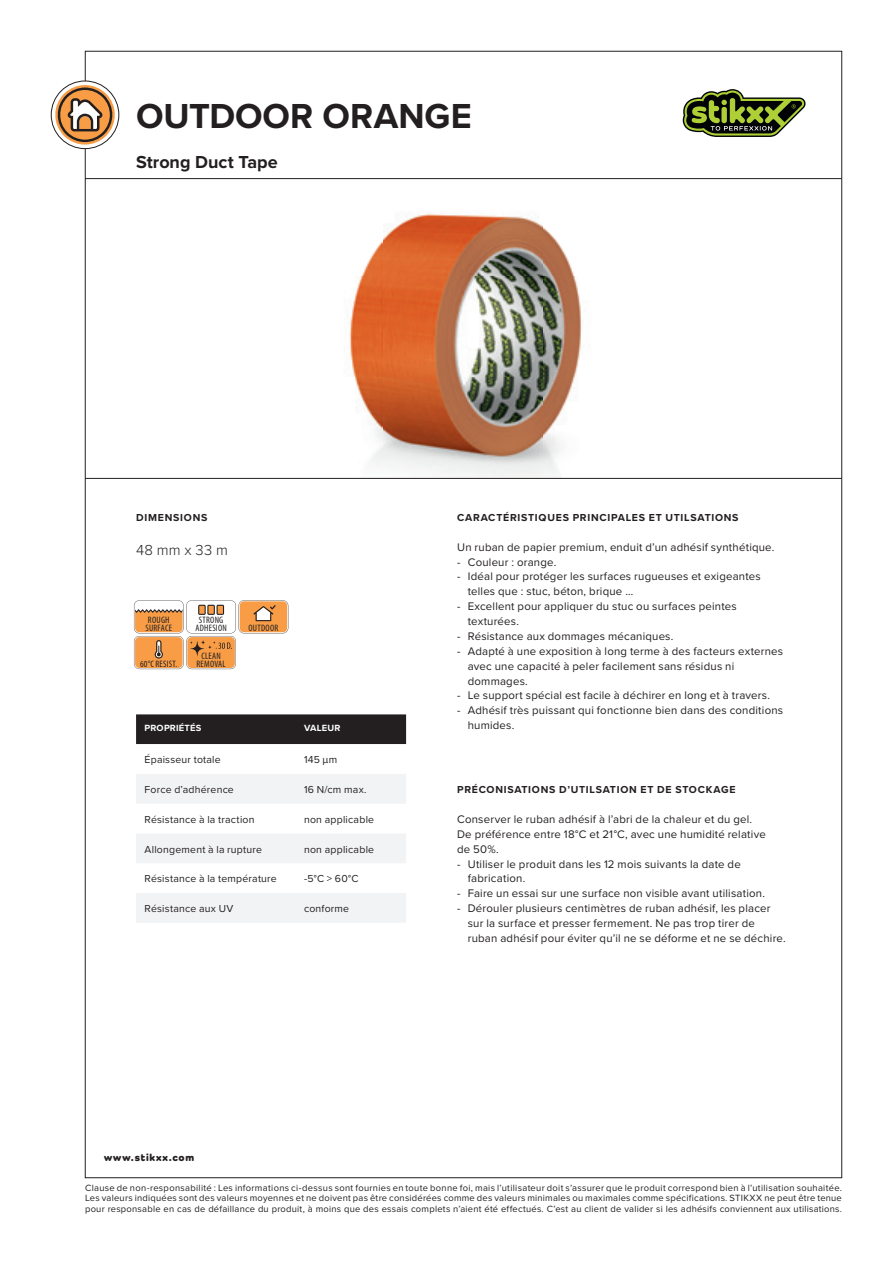
<style>
.page{position:relative;width:893px;height:1263px;background:#fff}
.page>*{position:absolute;margin:0;border:0;box-sizing:border-box;transform-origin:0 0}
.t1{font:700 36px "Proxima Nova";color:#231f20}
.t2{font:700 18px "Proxima Nova";color:#231f20}
.t3{font:300 15px "Proxima Nova";color:#231f20}
.t4{font:11.4px/14.9px "Proxima Nova";letter-spacing:.02em;color:#231f20}
.t5{font:10.5px "Proxima Nova";letter-spacing:.02em;color:#231f20}
.t6{font:700 10.5px "Proxima Nova";letter-spacing:.07em;color:#231f20}
.t7{font:800 10.5px "Como";letter-spacing:.08em;color:#231f20}
.t8{font:9.3px/10.6px "Proxima Nova";letter-spacing:.025em;color:#231f20;text-align:justify}
.t9{font:condensed 9.3px/7.8px "Myriad Pro";letter-spacing:.025em;color:#231f20;text-align:center}
.t10{font:700 9.3px "Proxima Nova";letter-spacing:.025em;color:#fff}
</style>
<div class="page">
<img style="left:224px;top:118px;width:479px;height:360px">
<hr style="left:85px;top:478px;width:757px;height:1px;background:#231f20">
<svg style="left:51px;top:81px;width:68px;height:68px"></svg>
<svg style="left:52px;top:85px;width:66px;height:60px"></svg>
<svg style="left:134px;top:600px;width:154px;height:69px"></svg>
<hr style="left:85px;top:178px;width:757px;height:1px;background:#231f20">
<svg style="left:683px;top:89px;width:123px;height:48px"></svg>
<svg style="left:136px;top:714px;width:270px;height:209px"></svg>
<h1 class="t1" style="left:136px;top:89px;width:337px">OUTDOOR ORANGE</h1>
<h2 class="t2" style="left:136px;top:149px;width:143px">Strong Duct Tape</h2>
<p class="t6" style="left:136px;top:510px;width:73px">DIMENSIONS</p>
<h3 class="t3" style="left:136px;top:539px;width:93px">48 mm x 33 m</h3>
<p class="t9" style="left:145px;top:616px;width:28px;text-align:left">ROUGH<br>SURFACE</p>
<p class="t9" style="left:195px;top:616px;width:33px">STRONG<br>ADHESION</p>
<p class="t9" style="left:249px;top:624px;width:31px">OUTDOOR</p>
<p class="t9" style="left:140px;top:660px;width:39px">60°C RESIST.</p>
<p class="t9" style="left:196px;top:652px;width:31px">CLEAN<br>REMOVAL</p>
<p class="t10" style="left:145px;top:721px;width:58px">PROPRIÉTÉS</p>
<p class="t10" style="left:304px;top:721px;width:38px">VALEUR</p>
<p class="t5" style="left:145px;top:752px;width:78px">Épaisseur totale</p>
<p class="t5" style="left:304px;top:752px;width:35px">145 μm</p>
<p class="t5" style="left:145px;top:782px;width:91px">Force d’adhérence</p>
<p class="t5" style="left:304px;top:782px;width:64px">16 N/cm max.</p>
<p class="t5" style="left:145px;top:811px;width:112px">Résistance à la traction</p>
<p class="t5" style="left:304px;top:811px;width:72px">non applicable</p>
<p class="t5" style="left:145px;top:841px;width:119px">Allongement à la rupture</p>
<p class="t5" style="left:304px;top:841px;width:72px">non applicable</p>
<p class="t5" style="left:145px;top:871px;width:134px">Résistance à la température</p>
<p class="t5" style="left:304px;top:871px;width:56px">-5°C &gt; 60°C</p>
<p class="t5" style="left:145px;top:901px;width:90px">Résistance aux UV</p>
<p class="t5" style="left:304px;top:901px;width:47px">conforme</p>
<p class="t7" style="left:104px;top:1151px;width:92px">www.stikxx.com</p>
<p class="t6" style="left:457px;top:510px;width:283px">CARACTÉRISTIQUES PRINCIPALES ET UTILSATIONS</p>
<p class="t4" style="left:457px;top:539px;width:319px">Un ruban de papier premium, enduit d’un adhésif synthétique.</p>
<p class="t4" style="left:457px;top:554px;width:101px">- Couleur : orange.</p>
<p class="t4" style="left:468px;top:569px;width:294px;text-indent:-11px">- Idéal pour protéger les surfaces rugueuses et exigeantes telles que : stuc, béton, brique …</p>
<p class="t4" style="left:468px;top:598px;width:270px;text-indent:-11px">- Excellent pour appliquer du stuc ou surfaces peintes texturées.</p>
<p class="t4" style="left:457px;top:628px;width:218px">- Résistance aux dommages mécaniques.</p>
<p class="t4" style="left:468px;top:643px;width:317px;text-indent:-11px">- Adapté à une exposition à long terme à des facteurs externes avec une capacité à peler facilement sans résidus ni dommages.</p>
<p class="t4" style="left:457px;top:688px;width:314px">- Le support spécial est facile à déchirer en long et à travers.</p>
<p class="t4" style="left:468px;top:703px;width:317px;text-indent:-11px">- Adhésif très puissant qui fonctionne bien dans des conditions humides.</p>
<p class="t6" style="left:457px;top:782px;width:280px">PRÉCONISATIONS D’UTILSATION ET DE STOCKAGE</p>
<p class="t4" style="left:457px;top:811px;width:310px">Conserver le ruban adhésif à l’abri de la chaleur et du gel.<br>De préférence entre 18°C et 21°C, avec une humidité relative de 50%.</p>
<p class="t4" style="left:468px;top:856px;width:275px;text-indent:-11px">- Utiliser le produit dans les 12 mois suivants la date de fabrication.</p>
<p class="t4" style="left:457px;top:885px;width:309px">- Faire un essai sur une surface non visible avant utilisation.</p>
<p class="t4" style="left:468px;top:900px;width:319px;text-indent:-11px">- Dérouler plusieurs centimètres de ruban adhésif, les placer sur la surface et presser fermement. Ne pas trop tirer de ruban adhésif pour éviter qu’il ne se déforme et ne se déchire.</p>
<p class="t8" style="left:85px;top:1182px;width:758px">Clause de non-responsabilité : Les informations ci-dessus sont fournies en toute bonne foi, mais l’utilisateur doit s’assurer que le produit correspond bien à l’utilisation souhaitée.<br>Les valeurs indiquées sont des valeurs moyennes et ne doivent pas être considérées comme des valeurs minimales ou maximales comme spécifications. STIKXX ne peut être tenue pour responsable en cas de défaillance du produit, à moins que des essais complets n’aient été effectués. C’est au client de valider si les adhésifs conviennent aux utilisations.</p>
</div>
